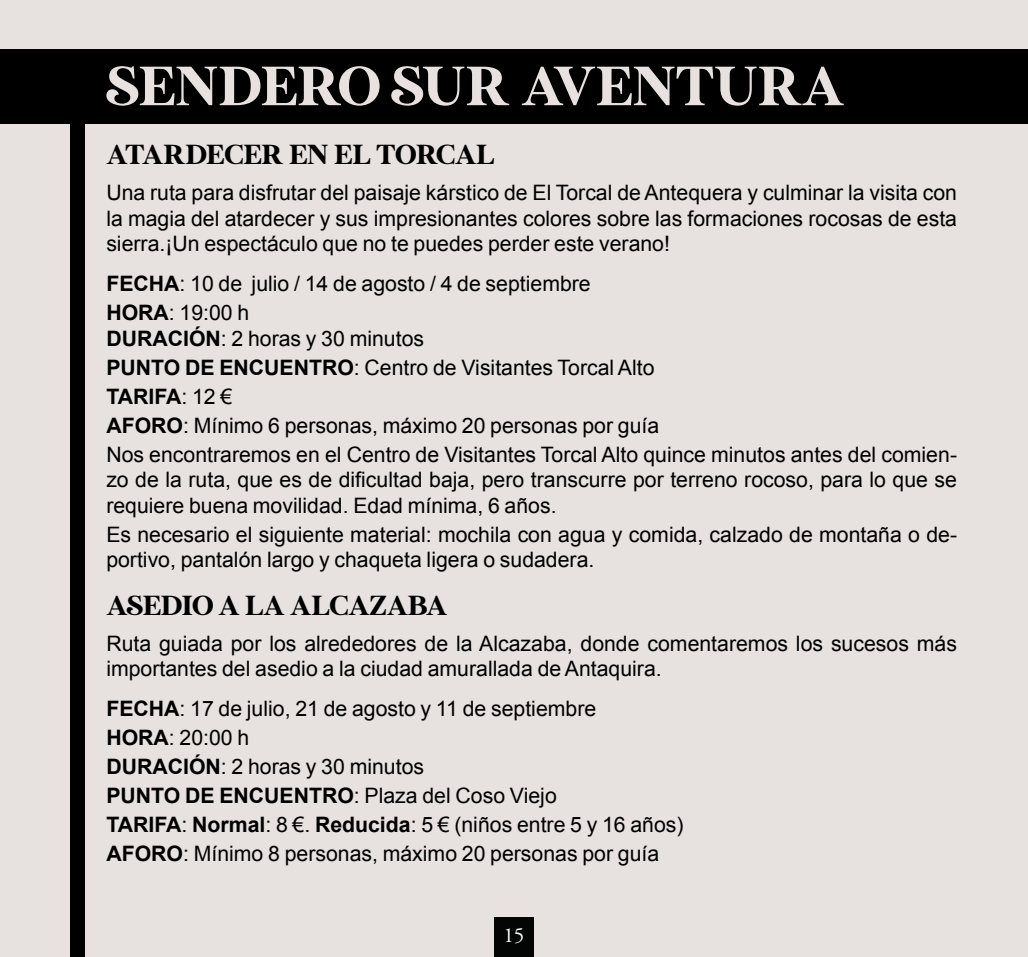
<style>
.page{position:relative;width:1028px;height:957px;background:#e7e1e0}
.page>*{position:absolute;margin:0;border:0;box-sizing:border-box;transform-origin:0 0}
.t1{font:55px "MADE Sunflower";letter-spacing:.005em;color:#e7e1e0}
.t2{font:27.5px "MADE Sunflower";color:#000}
.t3{font:21.25px/29px "Arial";color:#000}
.t4{font:21.25px "Adobe Garamond Pro";color:#fff}
.s1{font-weight:700}
</style>
<div class="page">
<div style="left:494px;top:917px;width:39px;height:40px;background:#030404"></div>
<div style="left:71px;top:66px;width:14px;height:891px;background:#000"></div>
<div style="left:0;top:50px;width:1028px;height:74px;background:#000"></div>
<h1 class="t1" style="left:106px;top:55px;width:739px">SENDERO SUR AVENTURA</h1>
<p class="t2" style="left:106px;top:139px;width:390px">ATARDECER EN EL TORCAL</p>
<p class="t3" style="left:106px;top:180px;width:852px;line-height:25.5px;text-align:justify">Una ruta para disfrutar del paisaje kárstico de El Torcal de Antequera y culminar la visita con la magia del atardecer y sus impresionantes colores sobre las formaciones rocosas de esta sierra.¡Un espectáculo que no te puedes perder este verano!</p>
<p class="t3" style="left:106px;top:269px;width:486px"><span class="s1">FECHA</span>: 10 de julio / 14 de agosto / 4 de septiembre<br><span class="s1">HORA</span>: 19:00 h</p>
<p class="t3" style="left:106px;top:323px;width:852px"><span class="s1">DURACIÓN</span>: 2 horas y 30 minutos<br><span class="s1">PUNTO DE ENCUENTRO</span>: Centro de Visitantes Torcal Alto<br><span class="s1">TARIFA</span>: 12 €<br><span class="s1">AFORO</span>: Mínimo 6 personas, máximo 20 personas por guía<br>Nos encontraremos en el Centro de Visitantes Torcal Alto quince minutos antes del comien-</p>
<p class="t3" style="left:106px;top:467px;width:852px;line-height:25.5px">zo de la ruta, que es de dificultad baja, pero transcurre por terreno rocoso, para lo que se requiere buena movilidad. Edad mínima, 6 años.</p>
<p class="t3" style="left:106px;top:521px;width:852px;line-height:25.5px">Es necesario el siguiente material: mochila con agua y comida, calzado de montaña o de&shy;portivo, pantalón largo y chaqueta ligera o sudadera.</p>
<p class="t2" style="left:106px;top:589px;width:342px">ASEDIO A LA ALCAZABA</p>
<p class="t3" style="left:106px;top:630px;width:852px;line-height:25.5px">Ruta guiada por los alrededores de la Alcazaba, donde comentaremos los sucesos más importantes del asedio a la ciudad amurallada de Antaquira.</p>
<p class="t3" style="left:106px;top:694px;width:579px"><span class="s1">FECHA</span>: 17 de julio, 21 de agosto y 11 de septiembre<br><span class="s1">HORA</span>: 20:00 h<br><span class="s1">DURACIÓN</span>: 2 horas y 30 minutos<br><span class="s1">PUNTO DE ENCUENTRO</span>: Plaza del Coso Viejo<br><span class="s1">TARIFA</span>: <span class="s1">Normal</span>: 8 €. <span class="s1">Reducida</span>: 5 € (niños entre 5 y 16 años)<br><span class="s1">AFORO</span>: Mínimo 8 personas, máximo 20 personas por guía</p>
<p class="t4" style="left:503px;top:923px;width:23px">15</p>
</div>
